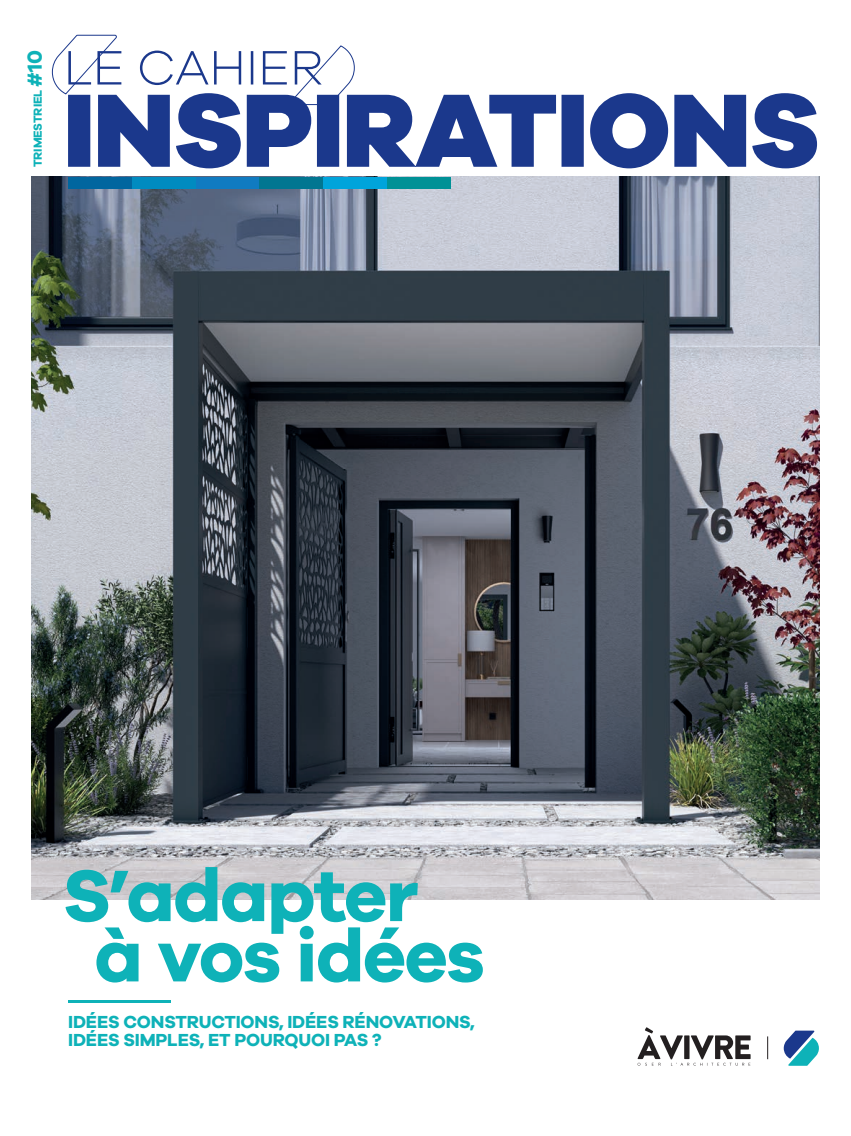
<style>
.page{position:relative;width:851px;height:1136px;background:#fff}
.page>*{position:absolute;margin:0;border:0;box-sizing:border-box;transform-origin:0 0}
.t1{font:700 75px/60.3px "Galano Grotesque";letter-spacing:-.02em;color:#0eb2b8}
.t2{font:700 18px/18px "Galano Grotesque";letter-spacing:-.01em;color:#0eb2b8}
.t3{font:700 12px "Galano Grotesque";letter-spacing:-.01em;color:#0eb2b8}
.s1{font-size:21px}
</style>
<div class="page">
<img style="left:32px;top:176px;width:787px;height:723px">
<div style="left:196px;top:176px;width:63px;height:12px;background:#107bc1"></div>
<div style="left:259px;top:176px;width:64px;height:12px;background:#017691"></div>
<div style="left:323px;top:176px;width:64px;height:12px;background:#00a4db"></div>
<div style="left:387px;top:176px;width:64px;height:12px;background:#009196"></div>
<div style="left:68px;top:176px;width:64px;height:12px;background:#01669f"></div>
<div style="left:132px;top:176px;width:64px;height:12px;background:#008bc0"></div>
<svg style="left:68px;top:93px;width:748px;height:75px;fill:#1b388c"></svg>
<svg style="left:52px;top:35px;width:302px;height:70px"></svg>
<svg style="left:637px;top:1027px;width:113px;height:38px"></svg>
<svg style="left:767px;top:1036px;width:1px;height:23px"></svg>
<svg style="left:783px;top:1030px;width:35px;height:35px"></svg>
<hr style="left:68px;top:1000px;width:102px;height:2px;background:#0eb2b8">
<p class="t3" style="left:30px;top:167px;width:119px;rotate:-90deg">TRIMESTRIEL <span class="s1">#10</span></p>
<h1 class="t1" style="left:95px;top:863px;width:392px;text-indent:-32px">S’adapter à vos idées</h1>
<p class="t2" style="left:68px;top:1011px;width:408px">IDÉES CONSTRUCTIONS, IDÉES RÉNOVATIONS,<br>IDÉES SIMPLES, ET POURQUOI PAS ?</p>
</div>
